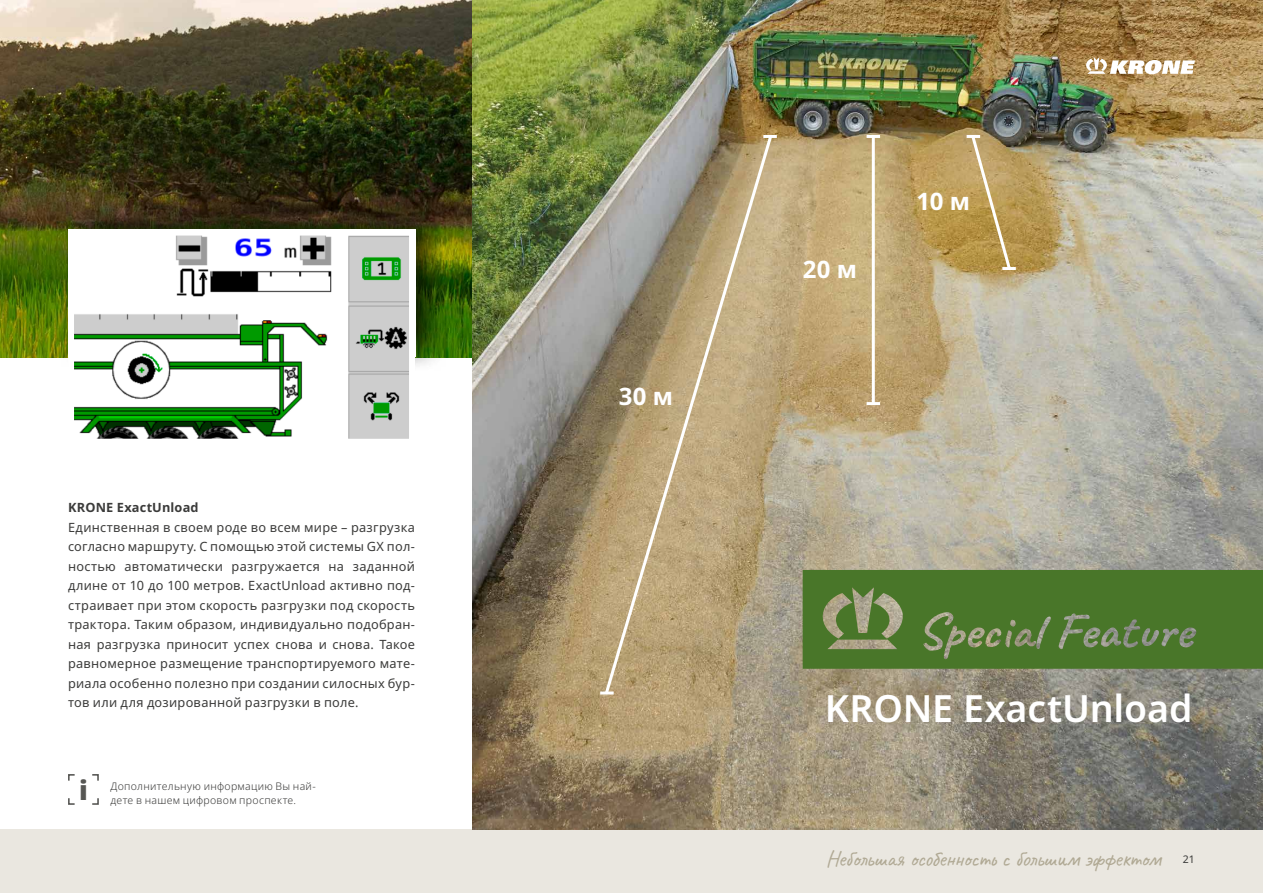
<style>
.page{position:relative;width:1263px;height:893px;background:#fff}
.page>*{position:absolute;margin:0;border:0;box-sizing:border-box;transform-origin:0 0}
.t1{font:600 37.5px "Noto Sans";letter-spacing:-.005em;color:#fff}
.t2{font:900 26.85px "Noto Sans";color:#565653}
.t3{font:700 24px "Noto Sans";color:#fff}
.t4{font:22.5px "Caveat";letter-spacing:-.015em;color:#b0a994}
.t5{font:12.75px/19.5px "Noto Sans";letter-spacing:.02em;color:#3b3b3a;text-align:justify}
.t6{font:700 12.75px "Noto Sans";letter-spacing:.015em;color:#3b3b3a}
.t7{font:300 10.5px/13.5px "Noto Sans";letter-spacing:.025em;color:#3b3b3a}
.t8{font:10.5px "Noto Sans";color:#3b3b3a}
</style>
<div class="page">
<div style="left:0;top:829px;width:1263px;height:64px;background:#eae7e0"></div>
<img style="left:0;top:0;width:472px;height:357px">
<div style="left:58px;top:199px;width:393px;height:174px;background:#000;opacity:.75"></div>
<img style="left:472px;top:0;width:791px;height:829px">
<svg style="left:65px;top:227px;width:353px;height:212px"></svg>
<svg style="left:68px;top:774px;width:7px;height:7px"></svg>
<svg style="left:68px;top:798px;width:7px;height:7px"></svg>
<svg style="left:92px;top:774px;width:7px;height:7px"></svg>
<svg style="left:92px;top:798px;width:7px;height:7px"></svg>
<svg style="left:803px;top:570px;width:460px;height:99px;background:#537a34"></svg>
<svg style="left:1086px;top:57px;width:109px;height:17px"></svg>
<svg style="left:603px;top:133px;width:171px;height:564px;background:#b1a07d"></svg>
<svg style="left:969px;top:133px;width:44px;height:139px;background:#ba9e60"></svg>
<hr style="left:872px;top:136px;width:3px;height:268px;background:#fff">
<hr style="left:866px;top:135px;width:14px;height:3px;background:#fff">
<hr style="left:866px;top:402px;width:14px;height:3px;background:#fff">
<hr style="left:763px;top:135px;width:14px;height:3px;background:#fff">
<hr style="left:966px;top:135px;width:14px;height:3px;background:#fff">
<hr style="left:1002px;top:267px;width:14px;height:3px;background:#fff">
<hr style="left:600px;top:691px;width:14px;height:3px;background:#fff">
<p class="t6" style="left:68px;top:500px;width:132px">KRONE ExactUnload</p>
<p class="t5" style="left:68px;top:518px;width:348px">Единственная в своем роде во всем мире – разгрузка согласно маршруту. С помощью этой системы GX пол&shy;ностью автоматически разгружается на заданной длине от 10 до 100 метров. ExactUnload активно под&shy;страивает при этом скорость разгрузки под скорость трактора. Таким образом, индивидуально подобран&shy;ная разгрузка приносит успех снова и снова. Такое равномерное размещение транспортируемого мате&shy;риала особенно полезно при создании силосных бур&shy;тов или для дозированной разгрузки в поле.</p>
<h2 class="t2" style="left:79px;top:775px;width:10px">i</h2>
<p class="t7" style="left:111px;top:780px;width:207px">Дополнительную информацию Вы най&shy;дете в нашем цифровом проспекте.</p>
<h3 class="t3" style="left:619px;top:383px;width:56px">30 м</h3>
<h3 class="t3" style="left:803px;top:256px;width:56px">20 м</h3>
<h3 class="t3" style="left:917px;top:188px;width:55px">10 м</h3>
<h1 class="t1" style="left:825px;top:687px;width:369px">KRONE ExactUnload</h1>
<h3 class="t4" style="left:826px;top:844px;width:335px">Небольшая особенность с большим эффектом</h3>
<p class="t8" style="left:1183px;top:853px;width:14px">21</p>
</div>
